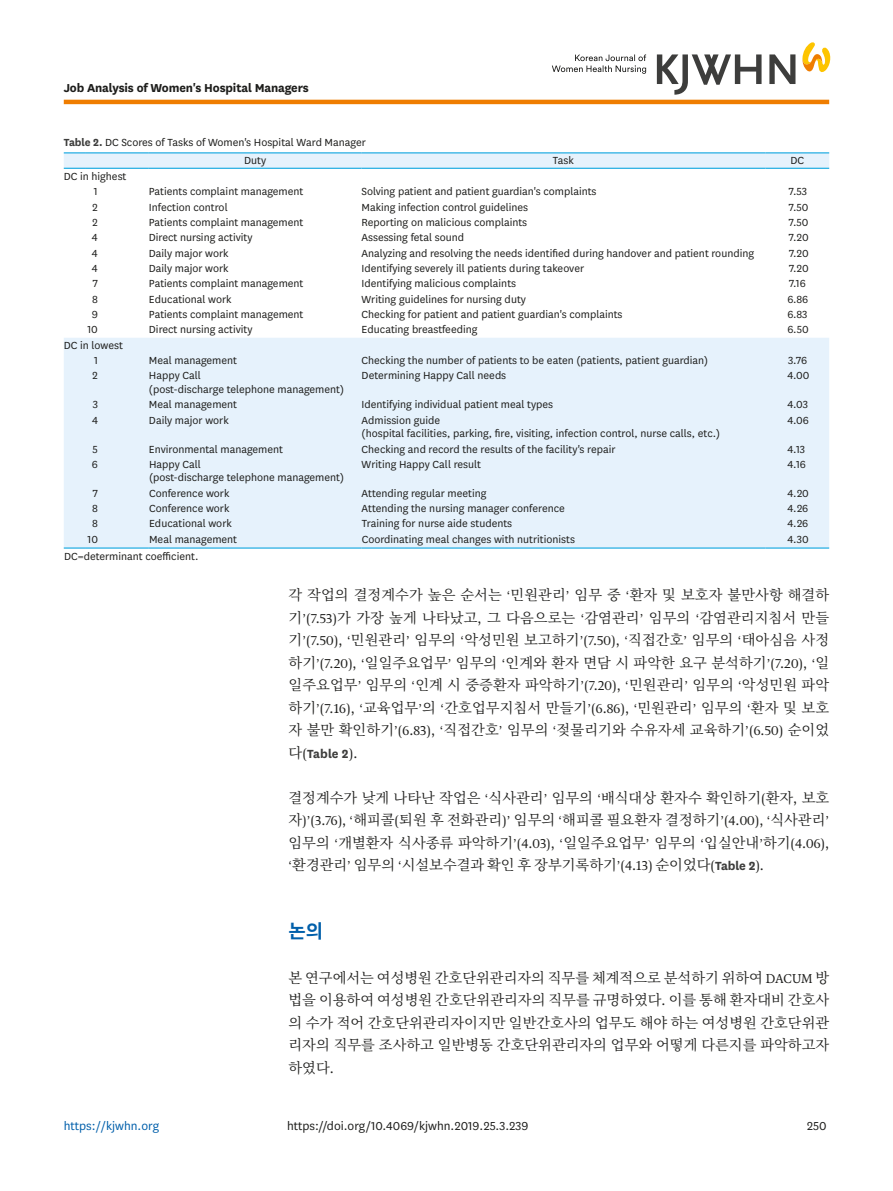
<style>
.page{position:relative;width:893px;height:1191px;background:#fff}
.page>*{position:absolute;margin:0;border:0;box-sizing:border-box;transform-origin:0 0}
.t1{font:700 18.9px "Source Han Sans K";color:#005faa}
.t2{font:14.25px/22.5px "Source Han Serif K";color:#1d1d1b;text-align:justify}
.t3{font:700 13.8px "National";color:#3d3d3c}
.t4{font:13.5px "National";color:#1d1d1b}
.t5{font:700 13.5px "National";letter-spacing:-.01em;color:#1d1d1b}
.t6{font:13.5px "National";color:#005faa}
.t7{font:12px/13.5px "National";color:#1d1d1b}
.s1{font-weight:700;color:#3d3d3c}
.s2{font-family:"Quadraat OT";font-size:13.8px}
.s3{font-family:"Source Han Serif K";font-weight:400;font-size:14.25px;color:#1d1d1b}
.s4{font-family:"Quadraat OT";font-weight:400;color:#1d1d1b}
.s5{font-family:"National";font-weight:700;font-size:13.8px;color:#3d3d3c}
</style>
<div class="page">
<hr style="left:64px;top:100px;width:765px;height:4px;background:#ef7d00">
<svg style="left:802px;top:42px;width:29px;height:30px"></svg>
<svg style="left:657px;top:54px;width:138px;height:41px"></svg>
<svg style="left:552px;top:54px;width:94px;height:20px"></svg>
<svg style="left:64px;top:153px;width:765px;height:394px;fill:#e6f2fc"></svg>
<svg style="left:64px;top:152px;width:21px;height:1px"></svg>
<hr style="left:85px;top:152px;width:64px;height:1px;background:#00a1de">
<hr style="left:149px;top:152px;width:212px;height:1px;background:#00a1de">
<hr style="left:361px;top:152px;width:404px;height:1px;background:#00a1de">
<hr style="left:765px;top:152px;width:64px;height:1px;background:#00a1de">
<svg style="left:64px;top:168px;width:21px;height:1px"></svg>
<hr style="left:85px;top:168px;width:64px;height:1px;background:#00a1de">
<hr style="left:149px;top:168px;width:212px;height:1px;background:#00a1de">
<hr style="left:361px;top:168px;width:404px;height:1px;background:#00a1de">
<hr style="left:765px;top:168px;width:64px;height:1px;background:#00a1de">
<svg style="left:64px;top:547px;width:21px;height:1px"></svg>
<hr style="left:85px;top:547px;width:64px;height:1px;background:#00a1de">
<hr style="left:149px;top:547px;width:212px;height:1px;background:#00a1de">
<hr style="left:361px;top:547px;width:404px;height:1px;background:#00a1de">
<hr style="left:765px;top:547px;width:64px;height:1px;background:#00a1de">
<p class="t5" style="left:64px;top:78px;width:246px">Job Analysis of Women's Hospital Managers</p>
<p class="t7" style="left:244px;top:133px;width:123px;line-height:17.7px;text-indent:-180px"><span class="s1">Table 2.</span> DC Scores of Tasks of Women's Hospital Ward Manager<br>Duty</p>
<p class="t7" style="left:553px;top:153px;width:23px">Task</p>
<p class="t7" style="left:790px;top:153px;width:15px">DC</p>
<p class="t7" style="left:64px;top:168px;width:64px;line-height:15.3px;text-align:center">DC in highest<br>1</p>
<p class="t7" style="left:149px;top:184px;width:156px">Patients complaint management</p>
<p class="t7" style="left:361px;top:184px;width:237px">Solving patient and patient guardian's complaints</p>
<p class="t7" style="left:789px;top:184px;width:20px">7.53</p>
<p class="t7" style="left:93px;top:200px;width:7px">2</p>
<p class="t7" style="left:149px;top:200px;width:80px">Infection control</p>
<p class="t7" style="left:361px;top:200px;width:168px">Making infection control guidelines</p>
<p class="t7" style="left:789px;top:200px;width:21px">7.50</p>
<p class="t7" style="left:93px;top:215px;width:7px">2</p>
<p class="t7" style="left:149px;top:215px;width:156px">Patients complaint management</p>
<p class="t7" style="left:361px;top:215px;width:167px">Reporting on malicious complaints</p>
<p class="t7" style="left:789px;top:215px;width:21px">7.50</p>
<p class="t7" style="left:92px;top:230px;width:7px">4</p>
<p class="t7" style="left:149px;top:230px;width:105px">Direct nursing activity</p>
<p class="t7" style="left:361px;top:230px;width:104px">Assessing fetal sound</p>
<p class="t7" style="left:789px;top:230px;width:21px">7.20</p>
<p class="t7" style="left:92px;top:246px;width:7px">4</p>
<p class="t7" style="left:149px;top:246px;width:81px">Daily major work</p>
<p class="t7" style="left:361px;top:246px;width:394px">Analyzing and resolving the needs identified during handover and patient rounding</p>
<p class="t7" style="left:789px;top:246px;width:21px">7.20</p>
<p class="t7" style="left:92px;top:261px;width:7px">4</p>
<p class="t7" style="left:149px;top:261px;width:81px">Daily major work</p>
<p class="t7" style="left:361px;top:261px;width:224px">Identifying severely ill patients during takeover</p>
<p class="t7" style="left:789px;top:261px;width:21px">7.20</p>
<p class="t7" style="left:93px;top:276px;width:7px">7</p>
<p class="t7" style="left:149px;top:276px;width:156px">Patients complaint management</p>
<p class="t7" style="left:361px;top:276px;width:156px">Identifying malicious complaints</p>
<p class="t7" style="left:789px;top:276px;width:18px">7.16</p>
<p class="t7" style="left:92px;top:292px;width:7px">8</p>
<p class="t7" style="left:149px;top:292px;width:84px">Educational work</p>
<p class="t7" style="left:362px;top:292px;width:166px">Writing guidelines for nursing duty</p>
<p class="t7" style="left:787px;top:292px;width:22px">6.86</p>
<p class="t7" style="left:92px;top:307px;width:8px">9</p>
<p class="t7" style="left:149px;top:307px;width:156px">Patients complaint management</p>
<p class="t7" style="left:362px;top:307px;width:262px">Checking for patient and patient guardian's complaints</p>
<p class="t7" style="left:787px;top:307px;width:22px">6.83</p>
<p class="t7" style="left:87px;top:322px;width:12px">10</p>
<p class="t7" style="left:149px;top:322px;width:105px">Direct nursing activity</p>
<p class="t7" style="left:362px;top:322px;width:117px">Educating breastfeeding</p>
<p class="t7" style="left:787px;top:322px;width:23px">6.50</p>
<p class="t7" style="left:64px;top:337px;width:60px;line-height:15.3px;text-align:center">DC in lowest<br>1</p>
<p class="t7" style="left:149px;top:353px;width:90px">Meal management</p>
<p class="t7" style="left:362px;top:353px;width:348px">Checking the number of patients to be eaten (patients, patient guardian)</p>
<p class="t7" style="left:788px;top:353px;width:21px">3.76</p>
<p class="t7" style="left:93px;top:368px;width:7px">2</p>
<p class="t7" style="left:149px;top:368px;width:196px">Happy Call<br>(post-discharge telephone management)</p>
<p class="t7" style="left:362px;top:368px;width:146px">Determining Happy Call needs</p>
<p class="t7" style="left:787px;top:368px;width:24px">4.00</p>
<p class="t7" style="left:93px;top:397px;width:7px">3</p>
<p class="t7" style="left:149px;top:397px;width:90px">Meal management</p>
<p class="t7" style="left:362px;top:397px;width:193px">Identifying individual patient meal types</p>
<p class="t7" style="left:787px;top:397px;width:22px">4.03</p>
<p class="t7" style="left:92px;top:413px;width:7px">4</p>
<p class="t7" style="left:149px;top:413px;width:81px">Daily major work</p>
<p class="t7" style="left:362px;top:413px;width:360px">Admission guide<br>(hospital facilities, parking, fire, visiting, infection control, nurse calls, etc.)</p>
<p class="t7" style="left:787px;top:413px;width:23px">4.06</p>
<p class="t7" style="left:93px;top:441px;width:7px">5</p>
<p class="t7" style="left:149px;top:441px;width:136px">Environmental management</p>
<p class="t7" style="left:362px;top:441px;width:255px">Checking and record the results of the facility's repair</p>
<p class="t7" style="left:787px;top:441px;width:19px">4.13</p>
<p class="t7" style="left:92px;top:457px;width:8px">6</p>
<p class="t7" style="left:149px;top:457px;width:196px">Happy Call<br>(post-discharge telephone management)</p>
<p class="t7" style="left:362px;top:457px;width:121px">Writing Happy Call result</p>
<p class="t7" style="left:787px;top:457px;width:20px">4.16</p>
<p class="t7" style="left:93px;top:486px;width:7px">7</p>
<p class="t7" style="left:149px;top:486px;width:82px">Conference work</p>
<p class="t7" style="left:362px;top:486px;width:126px">Attending regular meeting</p>
<p class="t7" style="left:787px;top:486px;width:23px">4.20</p>
<p class="t7" style="left:92px;top:501px;width:7px">8</p>
<p class="t7" style="left:149px;top:501px;width:82px">Conference work</p>
<p class="t7" style="left:362px;top:501px;width:205px">Attending the nursing manager conference</p>
<p class="t7" style="left:787px;top:501px;width:22px">4.26</p>
<p class="t7" style="left:92px;top:516px;width:7px">8</p>
<p class="t7" style="left:149px;top:516px;width:84px">Educational work</p>
<p class="t7" style="left:362px;top:516px;width:152px">Training for nurse aide students</p>
<p class="t7" style="left:787px;top:516px;width:22px">4.26</p>
<p class="t7" style="left:88px;top:532px;width:12px">10</p>
<p class="t7" style="left:149px;top:532px;width:90px">Meal management</p>
<p class="t7" style="left:362px;top:532px;width:215px">Coordinating meal changes with nutritionists</p>
<p class="t7" style="left:787px;top:532px;width:23px">4.30</p>
<p class="t7" style="left:64px;top:549px;width:136px">DC=determinant coefficient.</p>
<p class="t2" style="left:289px;top:584px;width:542px">각 작업의 결정계수가 높은 순서는 <span class="s2">‘</span>민원관리<span class="s2">’</span> 임무 중 <span class="s2">‘</span>환자 및 보호자 불만사항 해결하 기<span class="s2">’(7.53)</span>가 가장 높게 나타났고<span class="s2">,</span> 그 다음으로는 <span class="s2">‘</span>감염관리<span class="s2">’</span> 임무의 <span class="s2">‘</span>감염관리지침서 만들 기<span class="s2">’(7.50), ‘</span>민원관리<span class="s2">’</span> 임무의 <span class="s2">‘</span>악성민원 보고하기<span class="s2">’(7.50), ‘</span>직접간호<span class="s2">’</span> 임무의 <span class="s2">‘</span>태아심음 사정 하기<span class="s2">’(7.20), ‘</span>일일주요업무<span class="s2">’</span> 임무의 <span class="s2">‘</span>인계와 환자 면담 시 파악한 요구 분석하기<span class="s2">’(7.20), ‘</span>일 일주요업무<span class="s2">’</span> 임무의 <span class="s2">‘</span>인계 시 중증환자 파악하기<span class="s2">’(7.20), ‘</span>민원관리<span class="s2">’</span> 임무의 <span class="s2">‘</span>악성민원 파악 하기<span class="s2">’(7.16), ‘</span>교육업무<span class="s2">’</span>의 <span class="s2">‘</span>간호업무지침서 만들기<span class="s2">’(6.86), ‘</span>민원관리<span class="s2">’</span> 임무의 <span class="s2">‘</span>환자 및 보호 자 불만 확인하기<span class="s2">’(6.83), ‘</span>직접간호<span class="s2">’</span> 임무의 <span class="s2">‘</span>젖물리기와 수유자세 교육하기<span class="s2">’(6.50)</span> 순이었</p>
<p class="t3" style="left:289px;top:744px;width:70px"><span class="s3">다</span><span class="s4">(</span>Table 2<span class="s4">).</span></p>
<p class="t2" style="left:289px;top:786px;width:542px">결정계수가 낮게 나타난 작업은 <span class="s2">‘</span>식사관리<span class="s2">’</span> 임무의 <span class="s2">‘</span>배식대상 환자수 확인하기<span class="s2">(</span>환자<span class="s2">,</span> 보호 자<span class="s2">)’(3.76), ‘</span>해피콜<span class="s2">(</span>퇴원 후 전화관리<span class="s2">)’</span> 임무의 <span class="s2">‘</span>해피콜 필요환자 결정하기<span class="s2">’(4.00), ‘</span>식사관리<span class="s2">’ </span>임무의 <span class="s2">‘</span>개별환자 식사종류 파악하기<span class="s2">’(4.03), ‘</span>일일주요업무<span class="s2">’</span> 임무의 <span class="s2">‘</span>입실안내<span class="s2">’</span>하기<span class="s2">(4.06), ‘</span>환경관리<span class="s2">’</span> 임무의 <span class="s2">‘</span>시설보수결과 확인 후 장부기록하기<span class="s2">’(4.13)</span> 순이었다<span class="s2">(</span><span class="s5">Table 2</span><span class="s2">).</span></p>
<h1 class="t1" style="left:289px;top:920px;width:36px">논의</h1>
<p class="t2" style="left:289px;top:966px;width:542px">본 연구에서는 여성병원 간호단위관리자의 직무를 체계적으로 분석하기 위하여 <span class="s2">DACUM</span> 방 법을 이용하여 여성병원 간호단위관리자의 직무를 규명하였다<span class="s2">.</span> 이를 통해 환자대비 간호사 의 수가 적어 간호단위관리자이지만 일반간호사의 업무도 해야 하는 여성병원 간호단위관 리자의 직무를 조사하고 일반병동 간호단위관리자의 업무와 어떻게 다른지를 파악하고자 하였다<span class="s2">.</span></p>
<p class="t6" style="left:64px;top:1116px;width:97px">https://kjwhn.org</p>
<p class="t4" style="left:287px;top:1116px;width:243px">https://doi.org/10.4069/kjwhn.2019.25.3.239</p>
<p class="t4" style="left:807px;top:1116px;width:21px">250</p>
</div>
